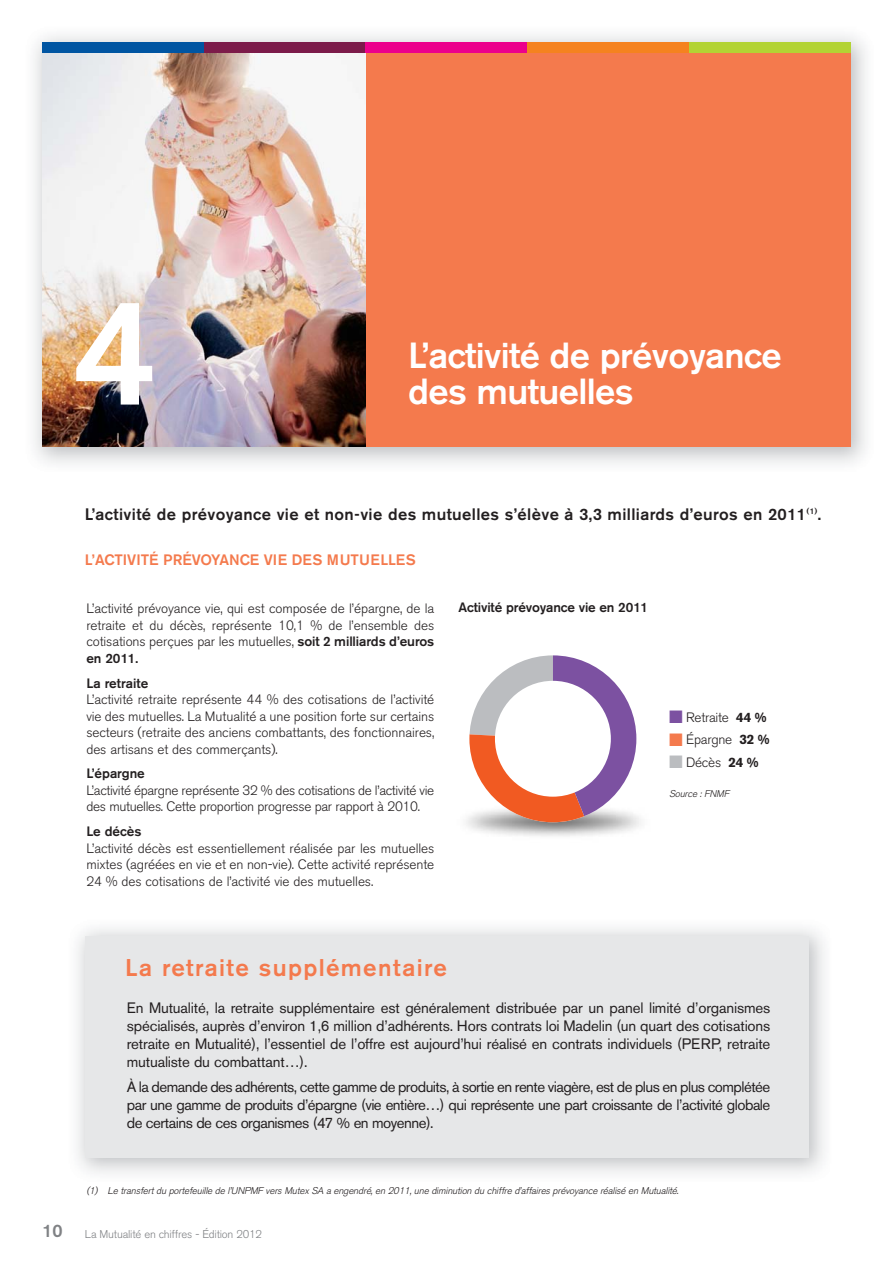
<style>
.page{position:relative;width:893px;height:1263px;background:#fff}
.page>*{position:absolute;margin:0;border:0;box-sizing:border-box;transform-origin:0 0}
.t1{font:500 150px "Akzidenz Grotesk BE";color:#fff}
.t2{font:500 36px "Akzidenz Grotesk BE";letter-spacing:-.015em;color:#fff}
.t3{font:500 24px "Akzidenz Grotesk BE";letter-spacing:.055em;color:#f47a4d}
.t4{font:500 18px "Akzidenz Grotesk BE";color:#808285}
.t5{font:500 16.5px "Akzidenz Grotesk BE";letter-spacing:.02em;color:#231f20}
.t6{font:15px/18px "Akzidenz Grotesk BE";letter-spacing:-.015em;color:#231f20;text-align:justify}
.t7{font:500 15px "Akzidenz Grotesk BE";color:#f47a4d}
.t8{font:300 13.5px/16.5px "Akzidenz Grotesk BE";letter-spacing:-.005em;color:#231f20;text-align:justify}
.t9{font:300 13.5px/16.5px "Akzidenz Grotesk BE";letter-spacing:-.025em;color:#231f20}
.t10{font:500 13.5px "Akzidenz Grotesk BE";letter-spacing:-.01em;color:#231f20}
.t11{font:300 11.25px "Akzidenz Grotesk BE";letter-spacing:-.02em;color:#808285}
.t12{font:italic 300 9.75px "Akzidenz Grotesk BE";color:#231f20}
.s1{font-weight:500}
.s2{color:#7c51a1}
.s3{font-weight:700}
.s4{color:#f47a4d}
.s5{color:#bbbdc0}
</style>
<div class="page">
<img style="left:34px;top:35px;width:832px;height:429px">
<div style="left:365px;top:43px;width:485px;height:404px;background:#f47a4d"></div>
<img style="left:42px;top:53px;width:323px;height:394px">
<div style="left:42px;top:43px;width:162px;height:10px;background:#0055a2"></div>
<div style="left:204px;top:43px;width:161px;height:10px;background:#7c1b4a"></div>
<div style="left:365px;top:43px;width:162px;height:10px;background:#ec008c"></div>
<div style="left:689px;top:43px;width:161px;height:10px;background:#b3d334"></div>
<div style="left:527px;top:43px;width:162px;height:10px;background:#f5821f"></div>
<svg style="left:469px;top:655px;width:167px;height:167px"></svg>
<div style="left:495px;top:681px;width:116px;height:116px;background:#fff;border-radius:50%"></div>
<img style="left:77px;top:928px;width:748px;height:246px">
<div style="left:85px;top:937px;width:723px;height:221px;background:#e6e7e8"></div>
<h1 class="t1" style="left:74px;top:299px;width:86px">4</h1>
<h2 class="t2" style="left:408px;top:343px;width:375px">L’activité de prévoyance</h2>
<h2 class="t2" style="left:408px;top:379px;width:227px">des mutuelles</h2>
<p class="t5" style="left:85px;top:508px;width:737px">L’activité de prévoyance vie et non-vie des mutuelles s’élève à 3,3 milliards d’euros en 2011<sup>(1)</sup>.</p>
<p class="t7" style="left:85px;top:554px;width:332px">L’ACTIVITÉ PRÉVOYANCE VIE DES MUTUELLES</p>
<p class="t8" style="left:86px;top:602px;width:349px">L’activité prévoyance vie, qui est composée de l’épargne, de la retraite et du décès, représente 10,1 % de l’ensemble des cotisations perçues par les mutuelles, <span class="s1">soit 2 milliards d’euros en 2011.</span></p>
<p class="t10" style="left:86px;top:678px;width:63px">La retraite</p>
<p class="t8" style="left:86px;top:693px;width:349px">L’activité retraite représente 44 % des cotisations de l’activité vie des mutuelles. La Mutualité a une position forte sur certains secteurs (retraite des anciens combattants, des fonctionnaires, des artisans et des commerçants).</p>
<p class="t10" style="left:86px;top:769px;width:60px">L’épargne</p>
<p class="t9" style="left:86px;top:784px;width:349px">L’activité épargne représente 32 % des cotisations de l’activité vie des mutuelles. Cette proportion progresse par rapport à 2010.</p>
<p class="t10" style="left:86px;top:827px;width:57px">Le décès</p>
<p class="t8" style="left:86px;top:841px;width:349px">L’activité décès est essentiellement réalisée par les mutuelles mixtes (agréées en vie et en non-vie). Cette activité représente 24 % des cotisations de l’activité vie des mutuelles.</p>
<p class="t10" style="left:458px;top:603px;width:191px">Activité prévoyance vie en 2011</p>
<p class="t8" style="left:669px;top:710px;width:99px"><span class="s2">■</span> Retraite <span class="s3">44 %</span></p>
<p class="t8" style="left:669px;top:733px;width:102px"><span class="s4">■</span> Épargne <span class="s3">32 %</span></p>
<p class="t8" style="left:669px;top:755px;width:91px"><span class="s5">■</span> Décès <span class="s3">24 %</span></p>
<p class="t12" style="left:669px;top:790px;width:64px">Source :FNMF</p>
<h3 class="t4" style="left:42px;top:1225px;width:22px">10</h3>
<h3 class="t3" style="left:125px;top:959px;width:323px">La retraite supplémentaire</h3>
<p class="t6" style="left:127px;top:1000px;width:645px">En Mutualité, la retraite supplémentaire est généralement distribuée par un panel limité d’organismes spécialisés, auprès d’environ 1,6 million d’adhérents. Hors contrats loi Madelin (un quart des cotisations retraite en Mutualité), l’essentiel de l’offre est aujourd’hui réalisé en contrats individuels (PERP, retraite mutualiste du combattant…).</p>
<p class="t6" style="left:127px;top:1080px;width:645px">À la demande des adhérents, cette gamme de produits, à sortie en rente viagère, est de plus en plus complétée par une gamme de produits d’épargne (vie entière…) qui représente une part croissante de l’activité globale de certains de ces organismes (47 % en moyenne).</p>
<p class="t12" style="left:86px;top:1187px;width:595px">(1) Le transfertdu portefeuille de l’UNPMF vers Mutex SA a engendré,en 2011,une diminution du chiffre d’affaires prévoyance réalisé en Mutualité.</p>
<p class="t11" style="left:85px;top:1230px;width:179px">La Mutualité en chiffres - Édition 2012</p>
</div>
